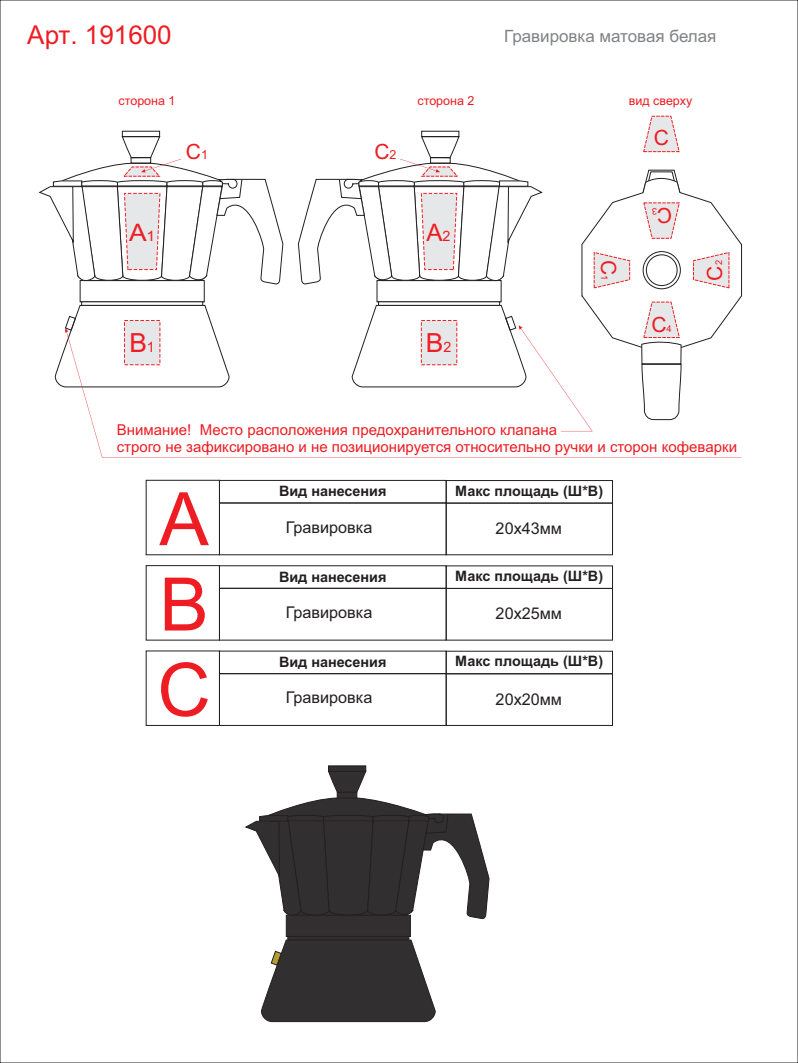
<style>
.page{position:relative;width:798px;height:1063px;background:#fff}
.page>*{position:absolute;margin:0;border:0;box-sizing:border-box;transform-origin:0 0}
.t1{font:73.81px/85.3px "Arial";color:#ee1d23;text-align:justify}
.t2{font:26.31px "Arial";color:#ee1d23}
.t3{font:26px "Arial";color:#ee1d23}
.t4{font:24.12px "Arial";color:#ee1d23;scale:1.09 1}
.t5{font:24.12px "Arial";color:#ee1d23}
.t6{font:21.06px "Arial";color:#ee1d23}
.t7{font:16.94px "Arial";color:#808285}
.t8{font:16.19px "Arial";color:#231f20}
.t9{font:15px/16.8px "Arial";color:#ee1d23}
.t10{font:700 14.38px "Arial";color:#231f20}
.t11{font:12.5px "Arial";color:#ee1d23}
.t12{font:9.38px "Arial";color:#ee1d23}
.s1{font-size:12.5px}
.s2{font-size:14.31px}
</style>
<div class="page">
<div style="left:219px;top:480px;width:227px;height:23px;border:1px solid #231f20"></div>
<div style="left:219px;top:565px;width:227px;height:24px;border:1px solid #231f20"></div>
<div style="left:219px;top:503px;width:227px;height:52px;border:1px solid #231f20"></div>
<div style="left:219px;top:588px;width:227px;height:53px;border:1px solid #231f20"></div>
<div style="left:219px;top:673px;width:227px;height:53px;border:1px solid #231f20"></div>
<div style="left:445px;top:480px;width:167px;height:24px;border:1px solid #231f20"></div>
<div style="left:445px;top:503px;width:167px;height:52px;border:1px solid #231f20"></div>
<div style="left:445px;top:588px;width:167px;height:53px;border:1px solid #231f20"></div>
<div style="left:445px;top:673px;width:167px;height:53px;border:1px solid #231f20"></div>
<div style="left:146px;top:480px;width:74px;height:75px;border:1px solid #231f20"></div>
<div style="left:146px;top:565px;width:74px;height:76px;border:1px solid #231f20"></div>
<div style="left:146px;top:651px;width:74px;height:75px;border:1px solid #231f20"></div>
<svg style="left:39px;top:130px;width:244px;height:257px"></svg>
<svg style="left:245px;top:765px;width:244px;height:257px"></svg>
<svg style="left:65px;top:328px;width:676px;height:130px"></svg>
<svg style="left:298px;top:116px;width:443px;height:315px"></svg>
<h3 class="t3" style="left:27px;top:26px;width:146px">Арт. 191600</h3>
<p class="t7" style="left:504px;top:30px;width:214px">Гравировка матовая белая</p>
<p class="t11" style="left:118px;top:96px;width:58px">сторона 1</p>
<p class="t11" style="left:417px;top:95px;width:58px">сторона 2</p>
<p class="t11" style="left:628px;top:96px;width:65px">вид сверху</p>
<h3 class="t6" style="left:186px;top:144px;width:24px">С<span class="s1">1</span></h3>
<h3 class="t6" style="left:374px;top:144px;width:24px">С<span class="s1">2</span></h3>
<h3 class="t4" style="left:129px;top:224px;width:26px">А<span class="s2">1</span></h3>
<h3 class="t5" style="left:426px;top:224px;width:26px">А<span class="s2">2</span></h3>
<h2 class="t2" style="left:129px;top:333px;width:27px">В<span class="s2">1</span></h2>
<h2 class="t2" style="left:425px;top:333px;width:27px">В<span class="s2">2</span></h2>
<h3 class="t6" style="left:616px;top:260px;width:17px;rotate:90deg">С</h3>
<p class="t12" style="left:607px;top:275px;width:7px;rotate:90deg">1</p>
<h3 class="t6" style="left:653px;top:129px;width:17px">С</h3>
<p class="t12" style="left:656px;top:215px;width:7px;rotate:-180deg">3</p>
<h3 class="t6" style="left:672px;top:224px;width:17px;rotate:-180deg">С</h3>
<h3 class="t6" style="left:651px;top:317px;width:17px">С</h3>
<p class="t12" style="left:666px;top:325px;width:7px">4</p>
<p class="t12" style="left:714px;top:265px;width:7px;rotate:-90deg">2</p>
<h3 class="t6" style="left:706px;top:281px;width:17px;rotate:-90deg">С</h3>
<p class="t9" style="left:117px;top:423px;width:621px">Внимание! Место расположения предохранительного клапана<br>строго не зафиксировано и не позиционируется относительно ручки и сторон кофеварки</p>
<h1 class="t1" style="left:157px;top:483px;width:55px">А В С</h1>
<p class="t10" style="left:279px;top:486px;width:109px">Вид нанесения</p>
<p class="t8" style="left:285px;top:521px;width:88px">Гравировка</p>
<p class="t10" style="left:279px;top:571px;width:109px">Вид нанесения</p>
<p class="t8" style="left:285px;top:606px;width:88px">Гравировка</p>
<p class="t10" style="left:279px;top:657px;width:109px">Вид нанесения</p>
<p class="t8" style="left:285px;top:692px;width:88px">Гравировка</p>
<p class="t10" style="left:455px;top:485px;width:149px">Макс площадь (Ш*В)</p>
<p class="t8" style="left:495px;top:522px;width:68px">20х43мм</p>
<p class="t10" style="left:455px;top:570px;width:149px">Макс площадь (Ш*В)</p>
<p class="t8" style="left:495px;top:608px;width:68px">20х25мм</p>
<p class="t10" style="left:455px;top:656px;width:149px">Макс площадь (Ш*В)</p>
<p class="t8" style="left:495px;top:693px;width:68px">20х20мм</p>
</div>
